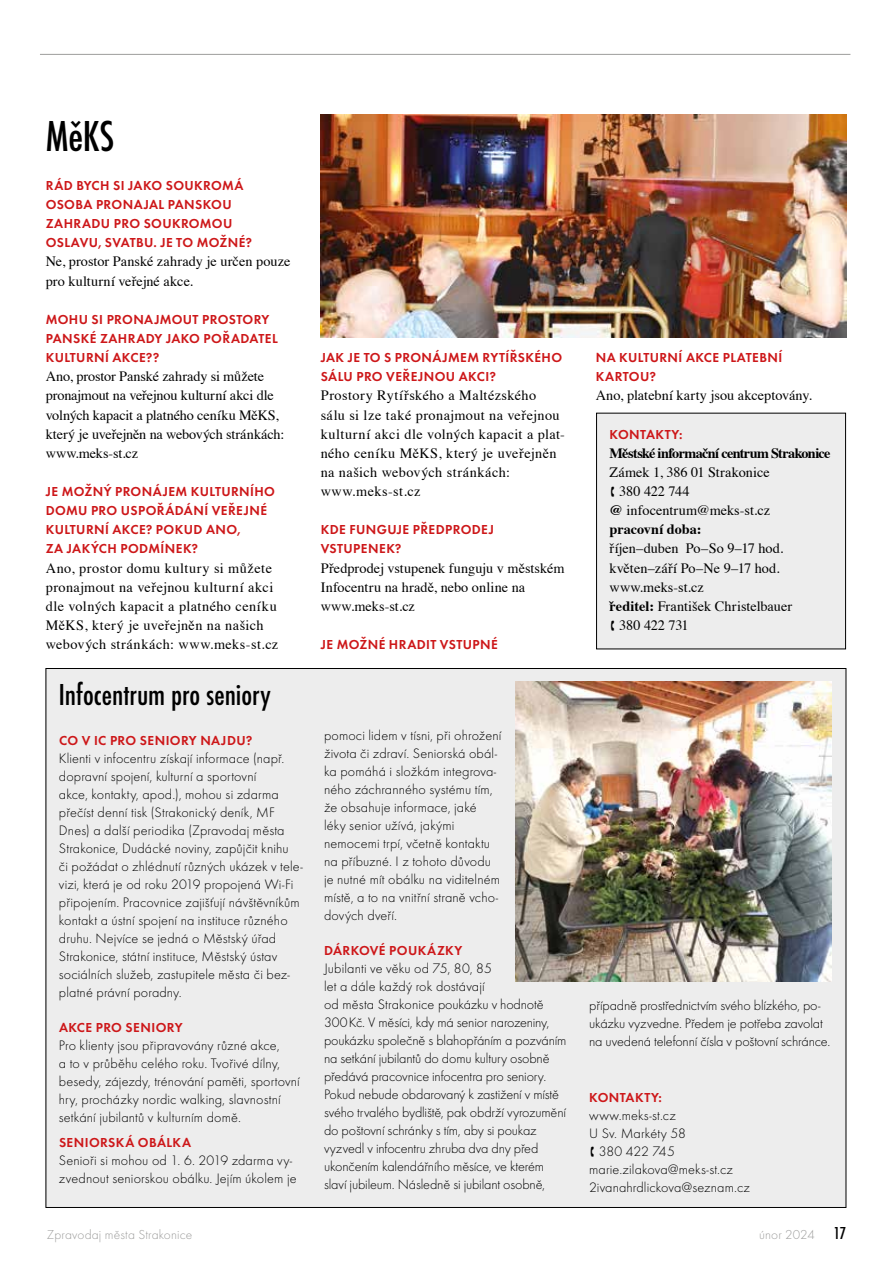
<style>
.page{position:relative;width:893px;height:1263px;background:#fff}
.page>*{position:absolute;margin:0;border:0;box-sizing:border-box;transform-origin:0 0}
.t1{font:500 condensed 45px "Futura TOT";color:#000}
.t2{font:500 condensed 31.5px "Futura TOT";color:#000}
.t3{font:14.25px/18px "Futura TOT Ligh";letter-spacing:.005em;color:#000}
.t4{font:14.25px/19.2px "Times";letter-spacing:.03em;color:#000}
.t5{font:14.25px/19.2px "Times";letter-spacing:.01em;color:#000}
.t6{font:14.25px/19.2px "Times";letter-spacing:-.01em;color:#000}
.t7{font:700 14.25px "Times";letter-spacing:-.04em;color:#000}
.t8{font:700 14.25px "Times";color:#000}
.t9{font:14.25px "Times";letter-spacing:-.02em;color:#000}
.t10{font:600 13.5px/19.2px "Futura TOT";letter-spacing:.03em;color:#cd1719}
.t11{font:13.5px "Futura TOT Ligh";letter-spacing:.01em;color:#9d9d9c}
.s1{font-weight:700}
.s2{font-family:"Futura TOT";font-weight:500;font-stretch:condensed;font-size:18px;color:#000}
</style>
<div class="page">
<hr style="left:40px;top:54px;width:810px;height:1px;background:#9d9d9c">
<img style="left:320px;top:115px;width:526px;height:222px">
<div style="left:46px;top:668px;width:800px;height:539px;background:#ededed"></div>
<div style="left:597px;top:413px;width:249px;height:236px;background:#ededed"></div>
<div style="left:596px;top:413px;width:250px;height:236px;border:1px solid #000"></div>
<img style="left:515px;top:681px;width:316px;height:301px">
<h1 class="t1" style="left:46px;top:111px;width:70px">MěKS</h1>
<p class="t10" style="left:46px;top:176px;width:208px">RÁD BYCH SI JAKO SOUKROMÁ<br>OSOBA PRONAJAL PANSKOU<br>ZAHRADU PRO SOUKROMOU<br>OSLAVU, SVATBU. JE TO MOŽNÉ?</p>
<p class="t5" style="left:46px;top:251px;width:246px">Ne, prostor Panské zahrady je určen pouze pro kulturní veřejné akce.</p>
<p class="t10" style="left:46px;top:310px;width:233px">MOHU SI PRONAJMOUT PROSTORY<br>PANSKÉ ZAHRADY JAKO POŘADATEL<br>KULTURNÍ AKCE??</p>
<p class="t6" style="left:46px;top:366px;width:240px">Ano, prostor Panské zahrady si můžete pronajmout na veřejnou kulturní akci dle volných kapacit a platného ceníku MěKS, který je uveřejněn na webových stránkách: www.meks-st.cz</p>
<p class="t10" style="left:46px;top:482px;width:231px">JE MOŽNÝ PRONÁJEM KULTURNÍHO<br>DOMU PRO USPOŘÁDÁNÍ VEŘEJNÉ<br>KULTURNÍ AKCE? POKUD ANO,<br>ZA JAKÝCH PODMÍNEK?</p>
<p class="t4" style="left:46px;top:557px;width:234px">Ano, prostor domu kultury si můžete pronajmout na veřejnou kulturní akci dle volných kapacit a platného ceníku MěKS, který je uveřejněn na našich webových stránkách: www.meks-st.cz</p>
<h2 class="t2" style="left:59px;top:677px;width:213px">Infocentrum pro seniory</h2>
<p class="t10" style="left:59px;top:731px;width:195px">CO V IC PRO SENIORY NAJDU?</p>
<p class="t3" style="left:59px;top:749px;width:245px">Klienti v infocentru získají informace (např. dopravní spojení, kulturní a sportovní<br>akce, kontakty, apod.), mohou si zdarma přečíst denní tisk (Strakonický deník, MF Dnes) a další periodika (Zpravodaj města Strakonice, Dudácké noviny, zapůjčit knihu<br>či požádat o zhlédnutí různých ukázek v tele&shy;vizi, která je od roku 2019 propojená Wi-Fi připojením. Pracovnice zajišťují návštěvníkům kontakt a ústní spojení na instituce různého druhu. Nejvíce se jedná o Městský úřad Strakonice, státní instituce, Městský ústav sociálních služeb, zastupitele města či bez&shy;platné právní poradny.</p>
<p class="t10" style="left:59px;top:1018px;width:125px">AKCE PRO SENIORY</p>
<p class="t3" style="left:59px;top:1036px;width:242px">Pro klienty jsou připravovány různé akce,<br>a to v průběhu celého roku. Tvořivé dílny, besedy, zájezdy, trénování paměti, sportovní hry, procházky nordic walking, slavnostní setkání jubilantů v kulturním domě.</p>
<p class="t10" style="left:59px;top:1132px;width:134px">SENIORSKÁ OBÁLKA</p>
<p class="t3" style="left:59px;top:1151px;width:239px">Senioři si mohou od 1. 6. 2019 zdarma vy&shy;zvednout seniorskou obálku. Jejím úkolem je</p>
<p class="t10" style="left:321px;top:348px;width:243px">JAK JE TO S PRONÁJMEM RYTÍŘSKÉHO<br>SÁLU PRO VEŘEJNOU AKCI?</p>
<p class="t4" style="left:321px;top:385px;width:246px">Prostory Rytířského a Maltézského<br>sálu si lze také pronajmout na veřejnou kulturní akci dle volných kapacit a plat&shy;ného ceníku MěKS, který je uveřejněn na našich webových stránkách: www.meks-st.cz</p>
<p class="t10" style="left:321px;top:520px;width:175px">KDE FUNGUJE PŘEDPRODEJ<br>VSTUPENEK?</p>
<p class="t5" style="left:321px;top:557px;width:245px">Předprodej vstupenek funguju v městském<br>Infocentru na hradě, nebo online na www.meks-st.cz</p>
<p class="t10" style="left:321px;top:635px;width:178px">JE MOŽNÉ HRADIT VSTUPNÉ</p>
<p class="t3" style="left:324px;top:726px;width:179px">pomoci lidem v tísni, při ohrožení života či zdraví. Seniorská obál&shy;ka pomáhá i složkám integrova&shy;ného záchranného systému tím, že obsahuje informace, jaké léky senior užívá, jakými nemocemi trpí, včetně kontaktu na příbuzné. I z tohoto důvodu je nutné mít obálku na viditelném místě, a to na vnitřní straně vcho&shy;dových dveří.</p>
<p class="t10" style="left:324px;top:941px;width:140px">DÁRKOVÉ POUKÁZKY</p>
<p class="t3" style="left:324px;top:960px;width:244px">Jubilanti ve věku od 75, 80, 85<br>let a dále každý rok dostávají<br>od města Strakonice poukázku v hodnotě 300Kč. V měsíci, kdy má senior narozeniny, poukázku společně s blahopřáním a pozváním na setkání jubilantů do domu kultury osobně předává pracovnice infocentra pro seniory.<br>Pokud nebude obdarovaný k zastižení v místě svého trvalého bydliště, pak obdrží vyrozumění do poštovní schránky s tím, aby si poukaz vyzvedl v infocentru zhruba dva dny před ukončením kalendářního měsíce, ve kterém slaví jubileum. Následně si jubilant osobně,</p>
<p class="t10" style="left:596px;top:348px;width:188px">NA KULTURNÍ AKCE PLATEBNÍ<br>KARTOU?</p>
<p class="t5" style="left:596px;top:385px;width:218px">Ano, platební karty jsou akceptovány.</p>
<p class="t10" style="left:610px;top:424px;width:74px">KONTAKTY:</p>
<p class="t7" style="left:609px;top:439px;width:223px">Městské informační centrum Strakonice</p>
<p class="t5" style="left:609px;top:461px;width:162px">Zámek 1, 386 01 Strakonice</p>
<p class="t6" style="left:619px;top:480px;width:72px">380 422 744</p>
<p class="t5" style="left:609px;top:500px;width:162px"><span class="s1">@</span> infocentrum@meks-st.cz</p>
<p class="t8" style="left:609px;top:516px;width:93px">pracovní doba:</p>
<p class="t5" style="left:609px;top:538px;width:175px">říjen–duben Po–So 9–17 hod.</p>
<p class="t5" style="left:609px;top:557px;width:172px">květen–září Po–Ne 9–17 hod.</p>
<p class="t5" style="left:609px;top:576px;width:96px">www.meks-st.cz</p>
<p class="t5" style="left:609px;top:595px;width:184px"><span class="s1">ředitel:</span> František Christelbauer</p>
<p class="t9" style="left:619px;top:612px;width:71px">380 422 731</p>
<p class="t3" style="left:589px;top:996px;width:243px">případně prostřednictvím svého blízkého, po&shy;ukázku vyzvedne. Předem je potřeba zavolat na uvedená telefonní čísla v poštovní schránce.</p>
<p class="t10" style="left:589px;top:1088px;width:74px">KONTAKTY:</p>
<p class="t3" style="left:589px;top:1107px;width:88px">www.meks-st.cz</p>
<p class="t3" style="left:589px;top:1125px;width:98px">U Sv. Markéty 58</p>
<p class="t3" style="left:599px;top:1143px;width:78px">380 422 745</p>
<p class="t3" style="left:589px;top:1161px;width:145px">marie.zilakova@meks-st.cz</p>
<p class="t3" style="left:589px;top:1179px;width:162px">2ivanahrdlickova@seznam.cz</p>
<p class="t11" style="left:47px;top:1227px;width:147px">Zpravodaj města Strakonice</p>
<p class="t11" style="left:759px;top:1227px;width:89px">únor 2024 <span class="s2">17</span></p>
</div>
